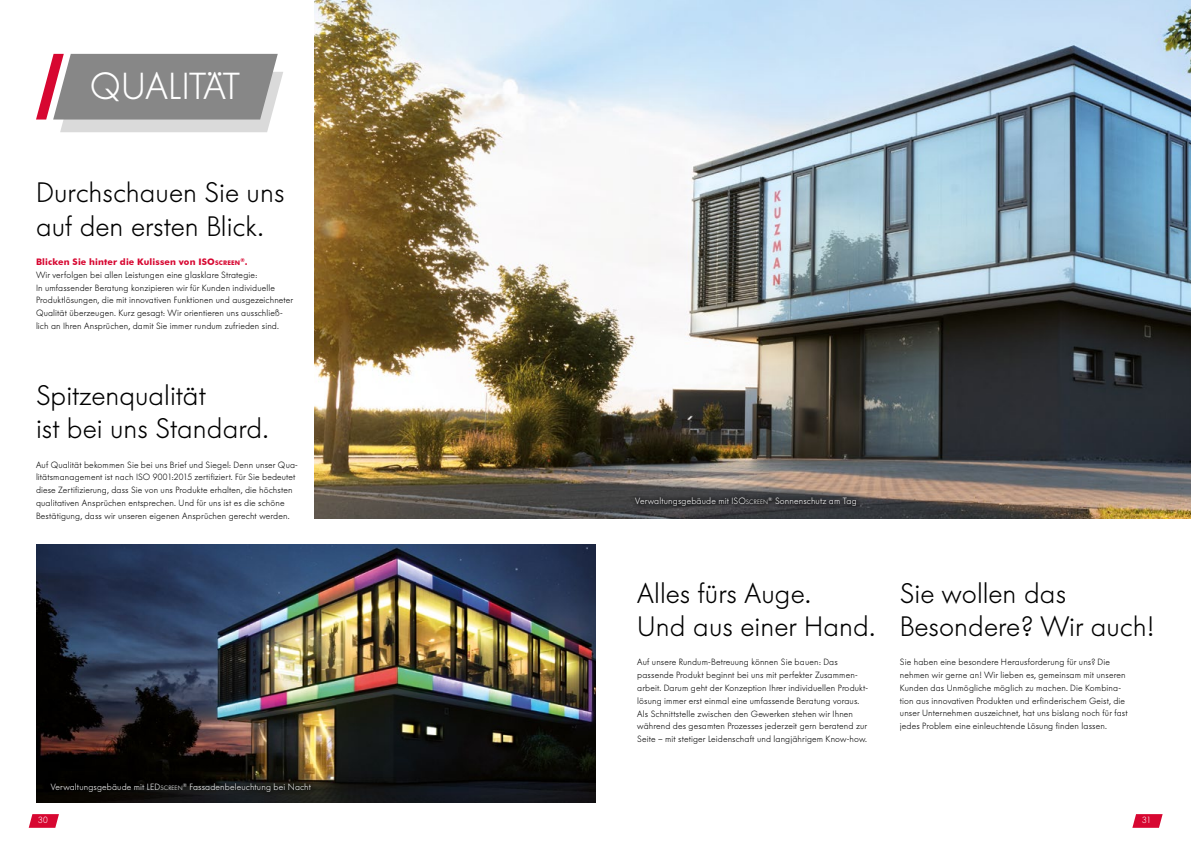
<style>
.page{position:relative;width:1191px;height:842px;background:#fff}
.page>*{position:absolute;margin:0;border:0;box-sizing:border-box;transform-origin:0 0}
.t1{font:300 37.5px "Futura BQ";letter-spacing:-.02em;color:#fff}
.t2{font:300 28px/33.6px "Futura BQ";color:#000}
.t3{font:300 9px/12.8px "Futura BQ";letter-spacing:.015em;color:#000}
.t4{font:300 9px "Futura BQ";letter-spacing:.015em;color:#fff}
.t5{font:700 9px "Futura BT";letter-spacing:.015em;color:#d70731}
.t6{font:700 5.2px "Futura BT";color:#d70731}
.s1{font-style:inherit}
.s2{font-size:6.3px}
.s3{font-size:9px}
</style>
<div class="page">
<svg style="left:29px;top:814px;width:30px;height:14px"></svg>
<svg style="left:1132px;top:814px;width:30px;height:14px"></svg>
<img style="left:314px;top:0;width:877px;height:519px">
<img style="left:37px;top:544px;width:558px;height:258px">
<svg style="left:629px;top:491px;width:233px;height:21px;background:#3c3c3e"></svg>
<svg style="left:45px;top:777px;width:271px;height:21px;background:#0f0f0c"></svg>
<svg style="left:36px;top:54px;width:247px;height:78px;background:#a39b9d"></svg>
<h1 class="t1" style="left:90px;top:64px;width:152px">QUALITÄT</h1>
<h2 class="t2" style="left:36px;top:176px;width:250px">Durchschauen Sie uns auf den ersten Blick.</h2>
<p class="t5" style="left:36px;top:256px;width:206px">Blicken Sie hinter die Kulissen von <span class="s1">ISO</span><span class="s2">SCREEN</span></p>
<p class="t6" style="left:240px;top:257px;width:9px">®<span class="s3">.</span></p>
<p class="t3" style="left:36px;top:268px;width:259px">Wir verfolgen bei allen Leistungen eine glasklare Strategie:<br>In umfassender Beratung konzipieren wir für Kunden individuelle Produktlösungen, die mit innovativen Funktionen und ausgezeichneter Qualität überzeugen. Kurz gesagt: Wir orientieren uns ausschließ&shy;lich an Ihren Ansprüchen, damit Sie immer rundum zufrieden sind.</p>
<h2 class="t2" style="left:36px;top:379px;width:234px">Spitzenqualität<br>ist bei uns Standard.</h2>
<p class="t3" style="left:36px;top:458px;width:263px">Auf Qualität bekommen Sie bei uns Brief und Siegel: Denn unser Qua&shy;litätsmanagement ist nach ISO 9001:2015 zertifiziert. Für Sie bedeutet diese Zertifizierung, dass Sie von uns Produkte erhalten, die höchsten qualitativen Ansprüchen entsprechen. Und für uns ist es die schöne Bestätigung, dass wir unseren eigenen Ansprüchen gerecht werden.</p>
<p class="t4" style="left:51px;top:782px;width:262px">Verwaltungsgebäude mit LED<span class="s2">SCREEN</span><sup>®</sup> Fassadenbeleuchtung bei Nacht</p>
<p class="t4" style="left:635px;top:496px;width:223px">Verwaltungsgebäude mit ISO<span class="s2">SCREEN</span><sup>®</sup> Sonnenschutz am Tag</p>
<h2 class="t2" style="left:637px;top:576px;width:239px">Alles fürs Auge.<br>Und aus einer Hand.</h2>
<h2 class="t2" style="left:900px;top:576px;width:255px">Sie wollen das<br>Besondere? Wir auch!</h2>
<p class="t3" style="left:637px;top:656px;width:232px">Auf unsere Rundum-Betreuung können Sie bauen: Das passende Produkt beginnt bei uns mit perfekter Zusammen&shy;arbeit. Darum geht der Konzeption Ihrer individuellen Produkt&shy;lösung immer erst einmal eine umfassende Beratung voraus.<br>Als Schnittstelle zwischen den Gewerken stehen wir Ihnen während des gesamten Prozesses jederzeit gern beratend zur Seite – mit stetiger Leidenschaft und langjährigem Know-how.</p>
<p class="t3" style="left:900px;top:656px;width:229px">Sie haben eine besondere Herausforderung für uns? Die nehmen wir gerne an! Wir lieben es, gemeinsam mit unseren Kunden das Unmögliche möglich zu machen. Die Kombina&shy;tion aus innovativen Produkten und erfinderischem Geist, die unser Unternehmen auszeichnet, hat uns bislang noch für fast jedes Problem eine einleuchtende Lösung finden lassen.</p>
<p class="t4" style="left:38px;top:815px;width:11px">30</p>
<p class="t4" style="left:1142px;top:815px;width:10px">31</p>
</div>
